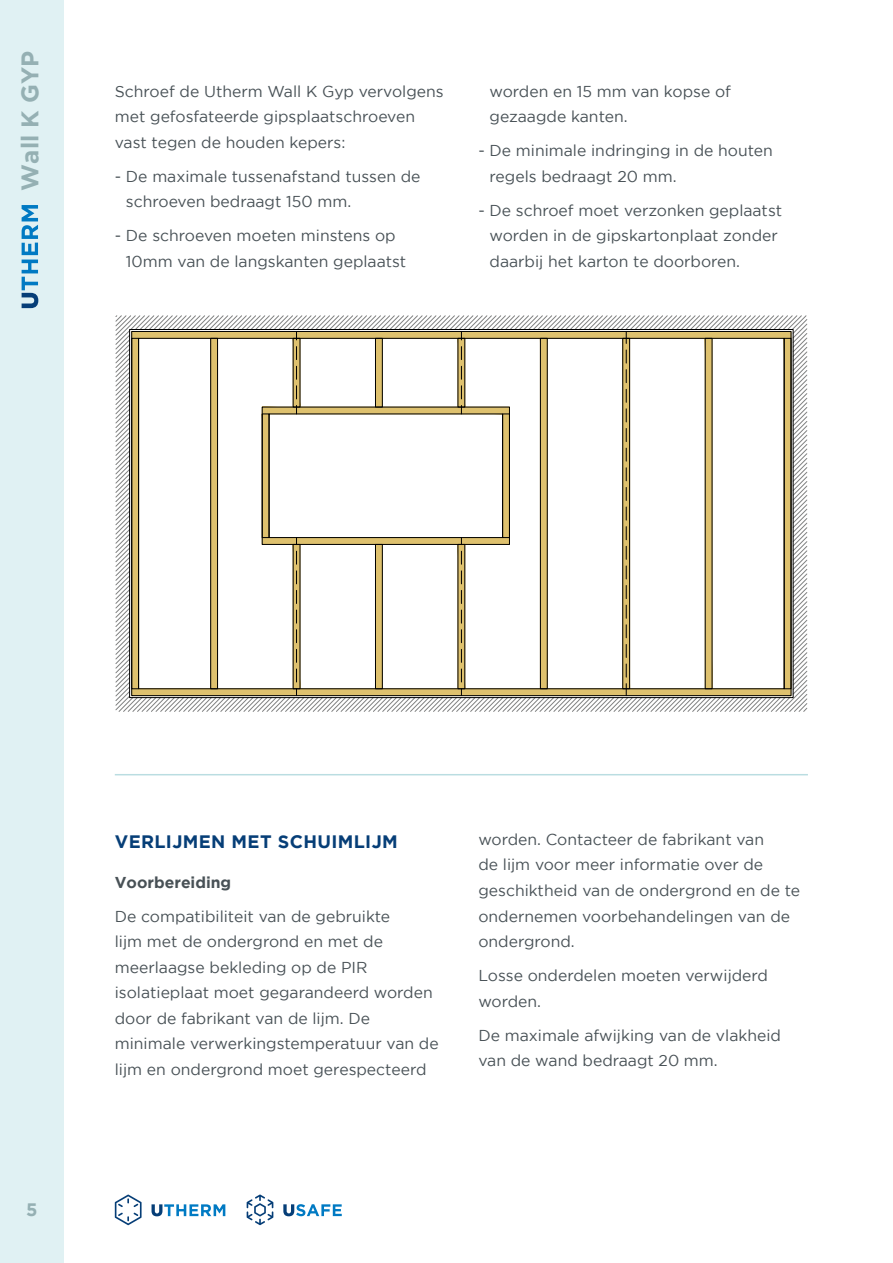
<style>
.page{position:relative;width:893px;height:1263px;background:#fff}
.page>*{position:absolute;margin:0;border:0;box-sizing:border-box;transform-origin:0 0}
.t1{font:700 24px "Gotham";color:#95b0b3}
.t2{font:700 18px "Gotham";letter-spacing:.02em;color:#063e77}
.t3{font:700 18px "Gotham";color:#95b0b3}
.t4{font:15.75px/25.5px "Gotham";color:#485156}
.t5{font:700 15.75px "Gotham";color:#485156}
</style>
<div class="page">
<div style="left:0;top:0;width:64px;height:1263px;background:#e0f1f3"></div>
<svg style="left:116px;top:315px;width:691px;height:397px"></svg>
<hr style="left:115px;top:774px;width:693px;height:1px;background:#badde1">
<svg style="left:22px;top:205px;width:16px;height:103px"></svg>
<svg style="left:152px;top:1204px;width:73px;height:12px"></svg>
<svg style="left:115px;top:1194px;width:27px;height:31px"></svg>
<svg style="left:247px;top:1194px;width:26px;height:31px"></svg>
<svg style="left:283px;top:1204px;width:59px;height:12px"></svg>
<h1 class="t1" style="left:16px;top:191px;width:141px;rotate:-90deg">Wall K GYP</h1>
<p class="t4" style="left:115px;top:78px;width:330px">Schroef de Utherm Wall K Gyp vervolgens met gefosfateerde gipsplaatschroeven vast tegen de houden kepers:</p>
<p class="t4" style="left:126px;top:163px;width:296px;text-indent:-11px">- De maximale tussenafstand tussen de schroeven bedraagt 150 mm.</p>
<p class="t4" style="left:126px;top:222px;width:282px;text-indent:-11px">- De schroeven moeten minstens op<br>10mm van de langskanten geplaatst</p>
<p class="t4" style="left:489px;top:78px;width:243px">worden en 15 mm van kopse of gezaagde kanten.</p>
<p class="t4" style="left:489px;top:137px;width:285px;text-indent:-11px">- De minimale indringing in de houten regels bedraagt 20 mm.</p>
<p class="t4" style="left:489px;top:197px;width:294px;text-indent:-11px">- De schroef moet verzonken geplaatst worden in de gipskartonplaat zonder daarbij het karton te doorboren.</p>
<p class="t3" style="left:26px;top:1199px;width:13px">5</p>
<p class="t2" style="left:115px;top:831px;width:284px">VERLIJMEN MET SCHUIMLIJM</p>
<p class="t4" style="left:478px;top:826px;width:323px">worden. Contacteer de fabrikant van<br>de lijm voor meer informatie over de geschiktheid van de ondergrond en de te ondernemen voorbehandelingen van de ondergrond.</p>
<p class="t4" style="left:478px;top:962px;width:291px">Losse onderdelen moeten verwijderd worden.</p>
<p class="t4" style="left:478px;top:1022px;width:304px">De maximale afwijking van de vlakheid van de wand bedraagt 20 mm.</p>
<p class="t5" style="left:115px;top:873px;width:118px">Voorbereiding</p>
<p class="t4" style="left:115px;top:903px;width:325px">De compatibiliteit van de gebruikte<br>lijm met de ondergrond en met de meerlaagse bekleding op de PIR isolatieplaat moet gegarandeerd worden door de fabrikant van de lijm. De minimale verwerkingstemperatuur van de lijm en ondergrond moet gerespecteerd</p>
</div>
